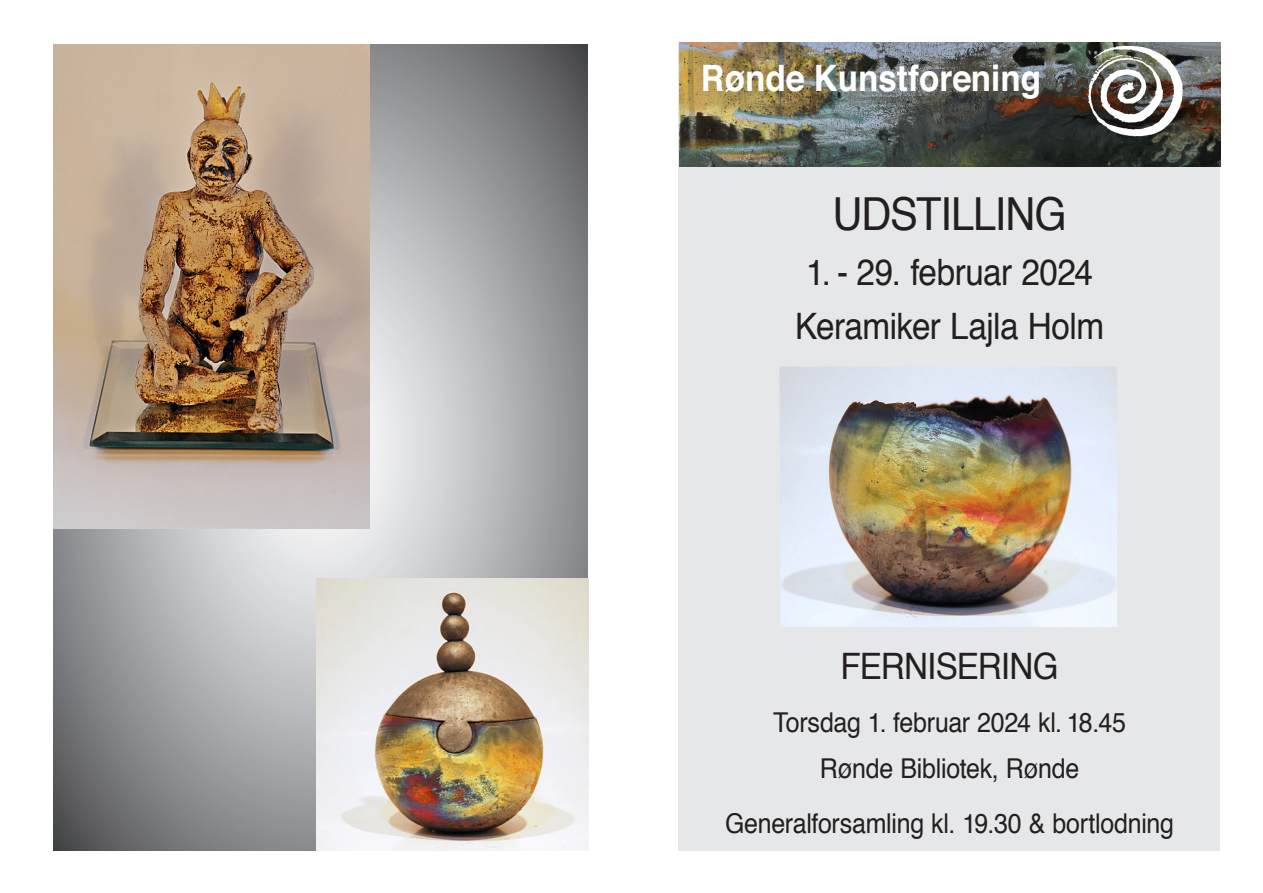
<style>
.page{position:relative;width:1263px;height:893px;background:#fff}
.page>*{position:absolute;margin:0;border:0;box-sizing:border-box;transform-origin:0 0}
.t1{font:45.6px "Helvetica";letter-spacing:-.025em;color:#231f20;scale:.91 1}
.t2{font:36.45px/54.6px "Helvetica";letter-spacing:-.02em;color:#231f20;text-align:center;scale:.91 1}
.t3{font:700 36.45px "Helvetica";color:#fff;scale:.91 1}
.t4{font:27.3px/45.6px "Helvetica";letter-spacing:-.015em;color:#231f20;text-align:center;scale:.91 1}
</style>
<div class="page">
<svg style="left:54px;top:44px;width:534px;height:806px;background:#a5a6a9"></svg>
<img style="left:54px;top:44px;width:316px;height:484px">
<div style="left:678px;top:43px;width:541px;height:807px;background:#e6e7e9"></div>
<img style="left:679px;top:43px;width:541px;height:123px">
<img style="left:1088px;top:46px;width:95px;height:90px">
<img style="left:780px;top:367px;width:337px;height:260px">
<img style="left:316px;top:578px;width:273px;height:272px">
<p class="t3" style="left:701px;top:48px;width:375px">Rønde Kunstforening</p>
<p class="t1" style="left:832px;top:179px;width:259px">UDSTILLING</p>
<p class="t2" style="left:795px;top:246px;width:341px">1. - 29. februar 2024<br>Keramiker Lajla Holm</p>
<p class="t2" style="left:840px;top:640px;width:241px">FERNISERING</p>
<p class="t4" style="left:773px;top:701px;width:390px">Torsdag 1. februar 2024 kl. 18.45<br>Rønde Bibliotek, Rønde</p>
<p class="t4" style="left:725px;top:802px;width:495px">Generalforsamling kl. 19.30 &amp; bortlodning</p>
</div>
